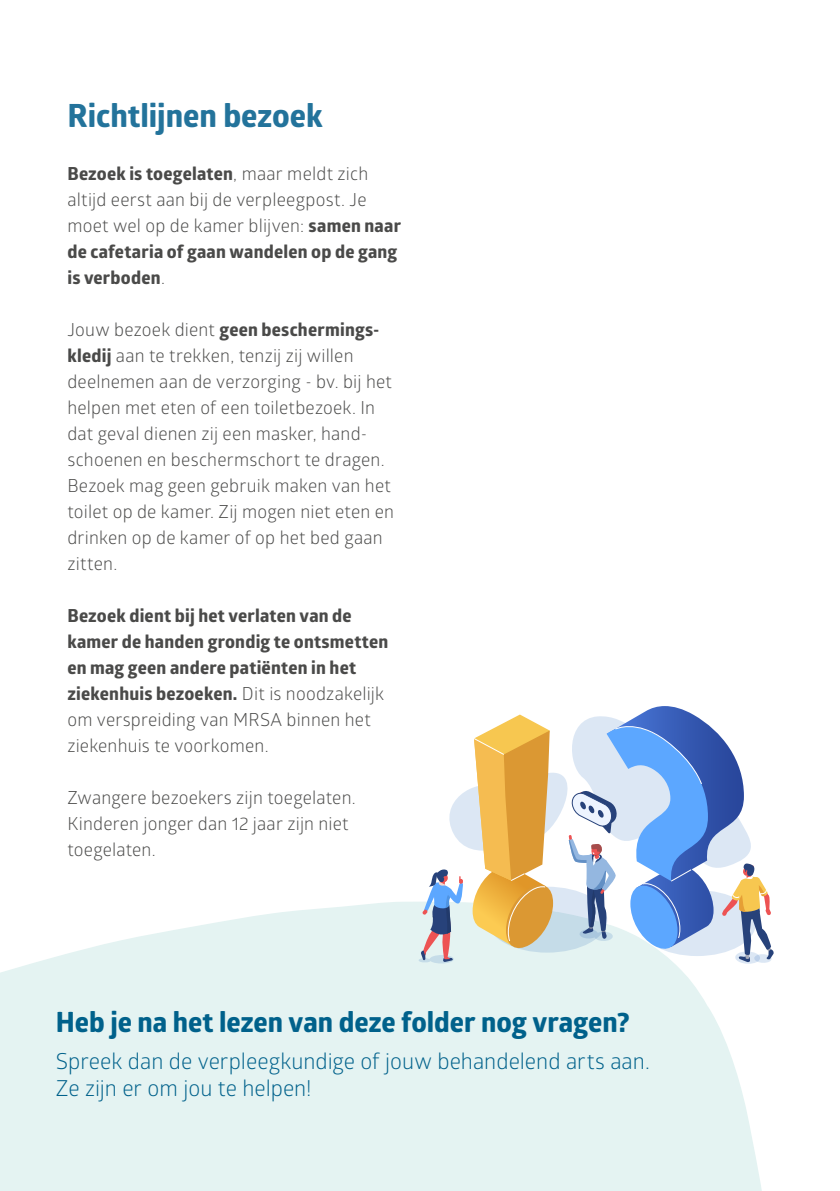
<style>
.page{position:relative;width:840px;height:1191px;background:#fff}
.page>*{position:absolute;margin:0;border:0;box-sizing:border-box;transform-origin:0 0}
.t1{font:700 32px "Globerx";color:#23739b}
.t2{font:700 28px "Globerx";color:#00618b}
.t3{font:22px/26.4px "Glober";color:#00618b}
.t4{font:18px/26px "Glober";letter-spacing:.01em;color:#4a4a49}
.t5{font:700 18px/26px "Globerx";letter-spacing:.015em;color:#4a4a49}
.s1{font-family:"Glober";font-weight:400}
.s2{font-family:"Globerx";font-weight:700}
</style>
<div class="page">
<svg style="left:0;top:902px;width:762px;height:289px;background:#e6f4f3"></svg>
<svg style="left:418px;top:706px;width:355px;height:257px"></svg>
<h1 class="t1" style="left:67px;top:92px;width:257px">Richtlijnen bezoek</h1>
<p class="t5" style="left:67px;top:160px;width:302px">Bezoek is toegelaten<span class="s1">, maar meldt zich</span></p>
<p class="t4" style="left:67px;top:186px;width:335px">altijd eerst aan bij de verpleegpost. Je moet wel op de kamer blijven: <span class="s2">samen naar</span></p>
<p class="t5" style="left:67px;top:238px;width:331px">de cafetaria of gaan wandelen op de gang is verboden<span class="s1">.</span></p>
<p class="t5" style="left:67px;top:316px;width:313px"><span class="s1">Jouw bezoek dient</span> geen beschermings-</p>
<p class="t4" style="left:67px;top:342px;width:328px"><span class="s2">kledij</span> aan te trekken, tenzij zij willen deelnemen aan de verzorging - bv. bij het helpen met eten of een toiletbezoek. In dat geval dienen zij een masker, hand&shy;schoenen en beschermschort te dragen.<br>Bezoek mag geen gebruik maken van het toilet op de kamer. Zij mogen niet eten en drinken op de kamer of op het bed gaan zitten.</p>
<p class="t5" style="left:67px;top:602px;width:322px">Bezoek dient bij het verlaten van de kamer de handen grondig te ontsmetten en mag geen andere patiënten in het ziekenhuis bezoeken. <span class="s1">Dit is noodzakelijk</span></p>
<p class="t4" style="left:67px;top:706px;width:305px">om verspreiding van MRSA binnen het ziekenhuis te voorkomen.</p>
<p class="t4" style="left:67px;top:784px;width:290px">Zwangere bezoekers zijn toegelaten.<br>Kinderen jonger dan 12 jaar zijn niet toegelaten.</p>
<h2 class="t2" style="left:56px;top:1001px;width:575px">Heb je na het lezen van deze folder nog vragen?</h2>
<p class="t3" style="left:56px;top:1047px;width:595px">Spreek dan de verpleegkundige of jouw behandelend arts aan.<br>Ze zijn er om jou te helpen!</p>
</div>
